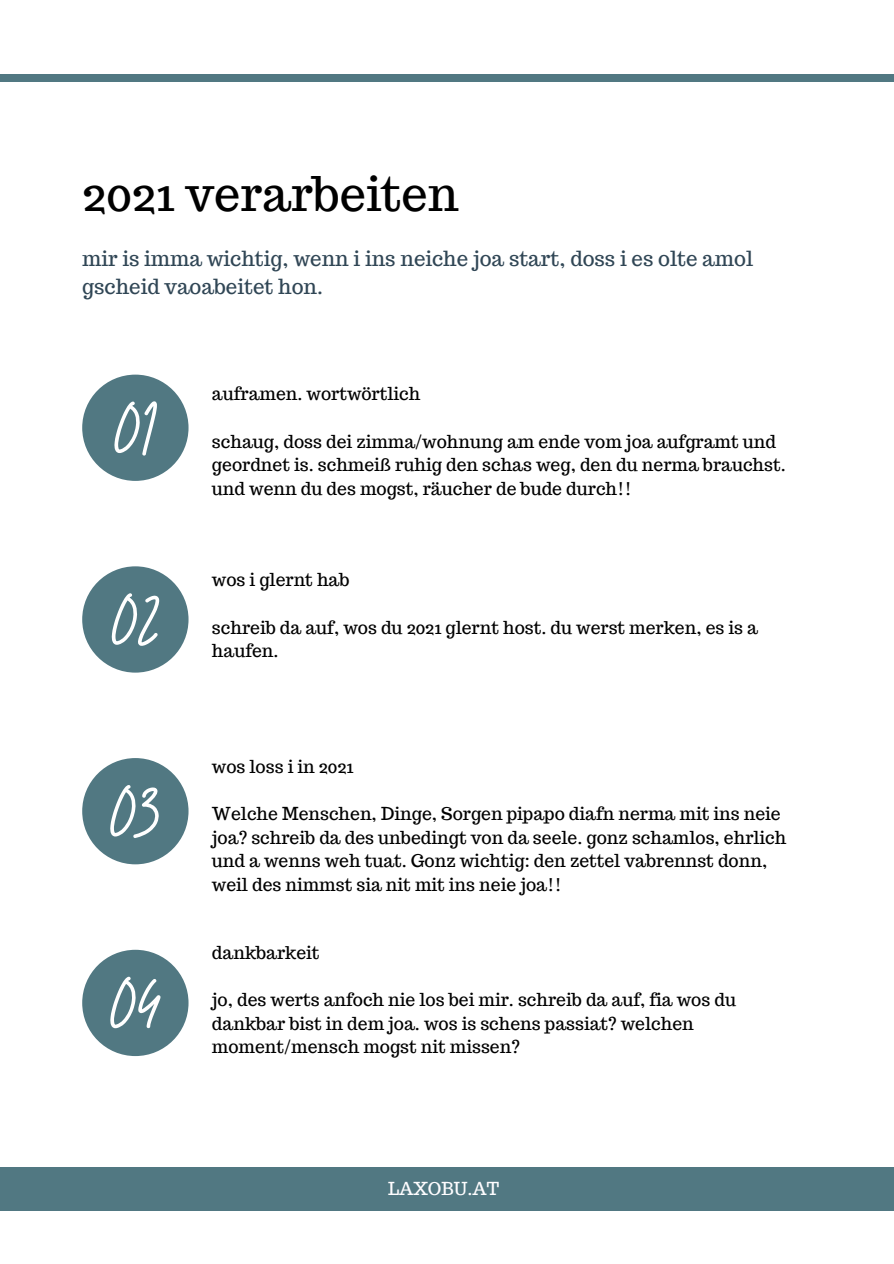
<style>
.page{position:relative;width:894px;height:1264px;background:#fff}
.page>*{position:absolute;margin:0;border:0;box-sizing:border-box;transform-origin:0 0}
.t1{font:87.15px "Brittany Signature";color:#fff}
.t2{font:46.8px "Trocchi";color:#000}
.t3{font:20.4px/28.2px "Trocchi";color:#304655}
.t4{font:17.55px/23.7px "Trocchi";color:#000}
.t5{font:17.55px "Trocchi";color:#fefdff}
</style>
<div class="page">
<div style="left:0;top:74px;width:893px;height:7px;background:#517882"></div>
<div style="left:0;top:1167px;width:893px;height:44px;background:#517882"></div>
<div style="left:82px;top:374px;width:106px;height:107px;background:#517882;border-radius:50%"></div>
<div style="left:82px;top:566px;width:106px;height:106px;background:#517882;border-radius:50%"></div>
<div style="left:82px;top:758px;width:106px;height:106px;background:#517882;border-radius:50%"></div>
<div style="left:82px;top:949px;width:106px;height:107px;background:#517882;border-radius:50%"></div>
<p class="t2" style="left:82px;top:164px;width:378px">2021 verarbeiten</p>
<p class="t3" style="left:82px;top:244px;width:672px">mir is imma wichtig, wenn i ins neiche joa start, doss i es olte amol gscheid vaoabeitet hon.</p>
<p class="t1" style="left:114px;top:368px;width:45px">01</p>
<p class="t1" style="left:111px;top:559px;width:50px">02</p>
<p class="t1" style="left:109px;top:751px;width:53px">03</p>
<p class="t1" style="left:109px;top:942px;width:53px">04</p>
<p class="t4" style="left:212px;top:382px;width:210px">auframen. wortwörtlich</p>
<p class="t4" style="left:212px;top:429px;width:575px">schaug, doss dei zimma/wohnung am ende vom joa aufgramt und geordnet is. schmeiß ruhig den schas weg, den du nerma brauchst. und wenn du des mogst, räucher de bude durch!!</p>
<p class="t4" style="left:212px;top:568px;width:139px">wos i glernt hab</p>
<p class="t4" style="left:212px;top:615px;width:547px">schreib da auf, wos du 2021 glernt host. du werst merken, es is a haufen.</p>
<p class="t4" style="left:212px;top:754px;width:143px">wos loss i in 2021</p>
<p class="t4" style="left:212px;top:801px;width:576px">Welche Menschen, Dinge, Sorgen pipapo diafn nerma mit ins neie joa? schreib da des unbedingt von da seele. gonz schamlos, ehrlich und a wenns weh tuat. Gonz wichtig: den zettel vabrennst donn, weil des nimmst sia nit mit ins neie joa!!</p>
<p class="t4" style="left:212px;top:940px;width:109px">dankbarkeit</p>
<p class="t4" style="left:212px;top:987px;width:525px">jo, des werts anfoch nie los bei mir. schreib da auf, fia wos du dankbar bist in dem joa. wos is schens passiat? welchen moment/mensch mogst nit missen?</p>
<p class="t5" style="left:388px;top:1176px;width:112px">LAXOBU.AT</p>
</div>
